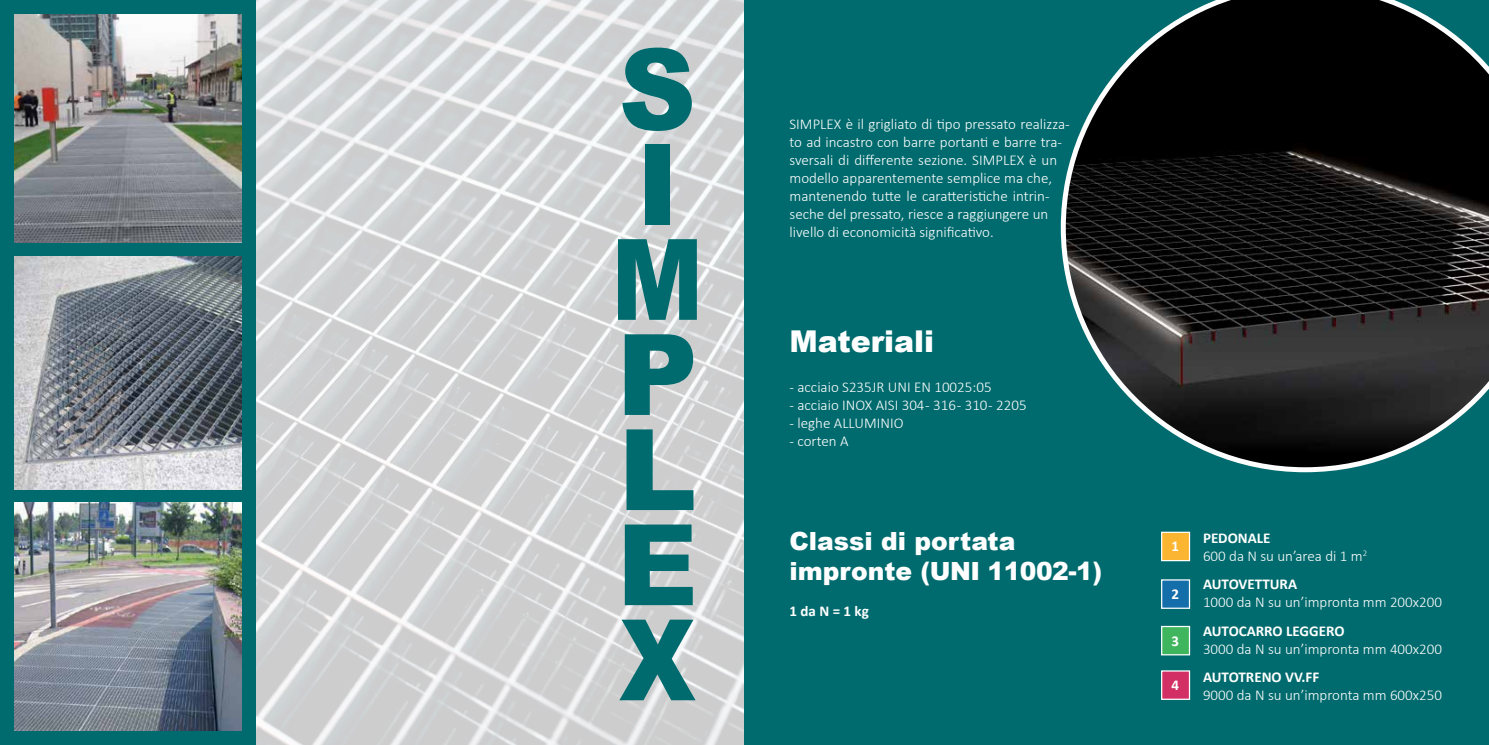
<style>
.page{position:relative;width:1489px;height:745px;background:#fff}
.page>*{position:absolute;margin:0;border:0;box-sizing:border-box;transform-origin:0 0}
.t1{font:900 112.5px/95px "Arial";color:#006b6e;scale:.95 1}
.t2{font:900 30px "Arial";color:#fff}
.t3{font:900 25px/30px "Arial";color:#fff}
.t4{font:300 15px/18px "Calibri";color:#fff}
.t5{font:700 15px "Calibri";color:#fff}
.s1{font-weight:700}
</style>
<div class="page">
<img style="left:255px;top:0;width:489px;height:744px">
<div style="left:744px;top:0;width:744px;height:744px;background:#006b6e"></div>
<svg style="left:1060px;top:0;width:428px;height:472px;background:#172727"></svg>
<div style="left:1160px;top:531px;width:29px;height:30px;background:#fcb531;border:1px solid #fff"></div>
<div style="left:1160px;top:579px;width:29px;height:29px;background:#136eaa"></div>
<div style="left:1160px;top:625px;width:29px;height:30px;background:#3fb65d;border:1px solid #fff"></div>
<div style="left:1160px;top:670px;width:29px;height:29px;background:#d22f65"></div>
<div style="left:0;top:0;width:255px;height:744px;background:#006b6e"></div>
<img style="left:14px;top:14px;width:227px;height:228px">
<img style="left:14px;top:256px;width:227px;height:233px">
<img style="left:14px;top:502px;width:227px;height:228px">
<h1 class="t1" style="left:611px;top:38px;width:99px">S<br>I<br>M<br>P<br>L<br>E<br>X</h1>
<p class="t4" style="left:789px;top:115px;width:282px">SIMPLEX è il grigliato di tipo pressato realizza&shy;to ad incastro con barre portanti e barre tra&shy;sversali di differente sezione. SIMPLEX è un modello apparentemente semplice ma che, mantenendo tutte le caratteristiche intrin&shy;seche del pressato, riesce a raggiungere un livello di economicità significativo.</p>
<h2 class="t2" style="left:789px;top:319px;width:146px">Materiali</h2>
<p class="t4" style="left:789px;top:377px;width:204px">- acciaio S235JR UNI EN 10025:05</p>
<p class="t4" style="left:789px;top:395px;width:239px">- acciaio INOX AISI 304 - 316 - 310 - 2205</p>
<p class="t4" style="left:789px;top:413px;width:115px">- leghe ALLUMINIO</p>
<p class="t4" style="left:789px;top:431px;width:61px">- corten A</p>
<h3 class="t3" style="left:789px;top:524px;width:314px">Classi di portata impronte (UNI 11002-1)</h3>
<p class="t5" style="left:789px;top:599px;width:81px">1 da N = 1 kg</p>
<p class="t5" style="left:1171px;top:535px;width:9px">1</p>
<p class="t5" style="left:1171px;top:583px;width:9px">2</p>
<p class="t5" style="left:1171px;top:629px;width:9px">3</p>
<p class="t5" style="left:1171px;top:674px;width:9px">4</p>
<p class="t4" style="left:1202px;top:529px;width:166px"><span class="s1">PEDONALE<br></span>600 da N su un’area di 1 m<sup>2</sup></p>
<p class="t5" style="left:1202px;top:573px;width:96px">AUTOVETTURA</p>
<p class="t4" style="left:1202px;top:593px;width:240px">1000 da N su un’impronta mm 200x200</p>
<p class="t5" style="left:1202px;top:619px;width:143px">AUTOCARRO LEGGERO</p>
<p class="t4" style="left:1202px;top:639px;width:240px">3000 da N su un’impronta mm 400x200</p>
<p class="t5" style="left:1202px;top:665px;width:118px">AUTOTRENO VV.FF</p>
<p class="t4" style="left:1202px;top:685px;width:240px">9000 da N su un’impronta mm 600x250</p>
</div>
